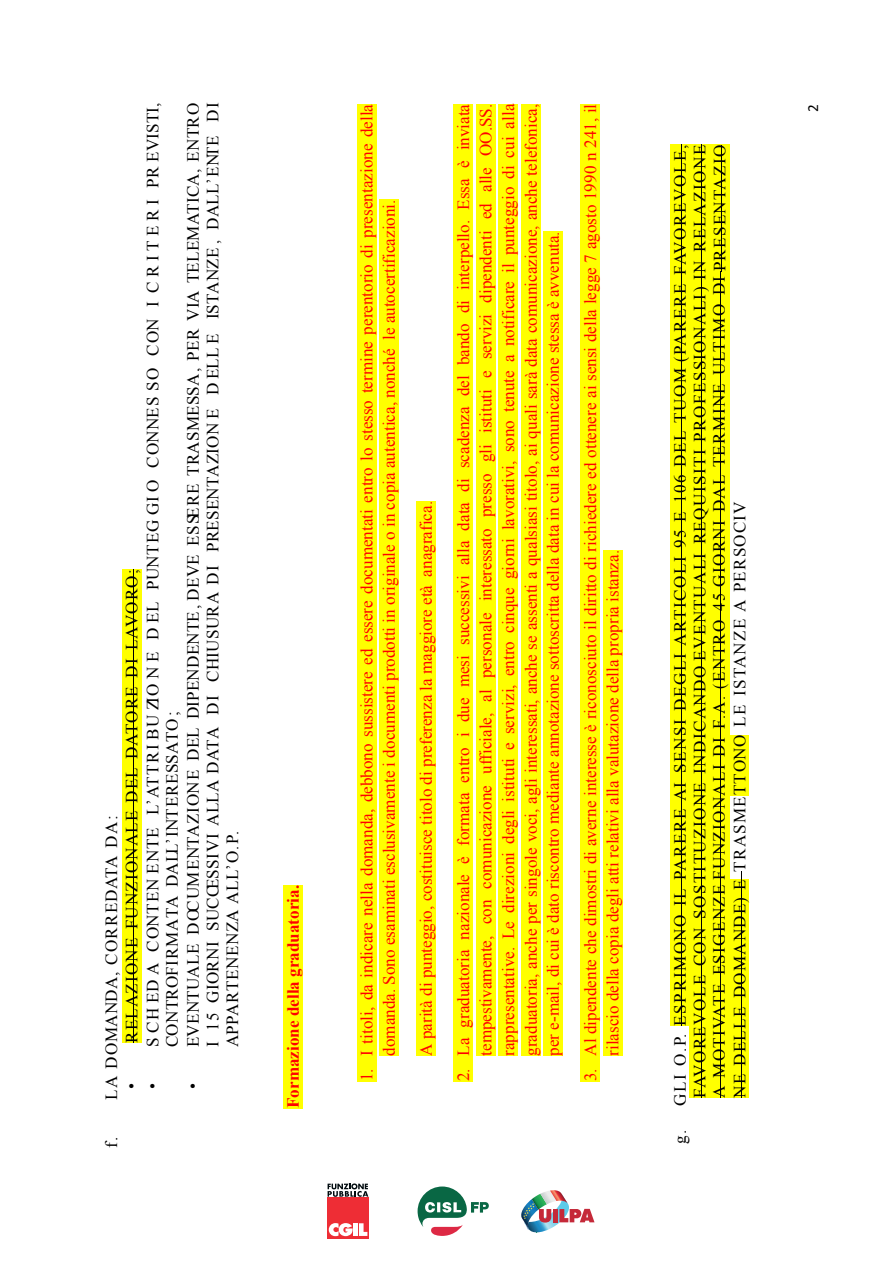
<style>
.page{position:relative;width:893px;height:1263px;background:#fff}
.page>*{position:absolute;margin:0;border:0;box-sizing:border-box;transform-origin:0 0}
.t1{font:17.1px/22.5px "Times New Roman";color:#f00}
.t2{font:17.1px/19.8px "Times New Roman";letter-spacing:.06em;color:#000;text-align:justify}
.t3{font:17.1px/19.5px "Times New Roman";letter-spacing:.015em;color:#000}
.t4{font:700 17.1px "Times New Roman";color:#f00}
.t5{font:15.45px "Calibri";color:#000}
.s1{font-family:"Arial"}
</style>
<div class="page">
<img style="left:528px;top:1204px;width:41px;height:29px">
<img style="left:522px;top:1199px;width:10px;height:13px">
<img style="left:521px;top:1212px;width:2px;height:8px">
<img style="left:532px;top:1194px;width:8px;height:9px">
<img style="left:540px;top:1191px;width:10px;height:12px">
<img style="left:550px;top:1190px;width:18px;height:14px">
<svg style="left:559px;top:1209px;width:35px;height:13px"></svg>
<svg style="left:523px;top:1203px;width:28px;height:26px"></svg>
<div style="left:553px;top:1209px;width:5px;height:13px;background:#c52939"></div>
<svg style="left:418px;top:1186px;width:71px;height:50px"></svg>
<svg style="left:328px;top:1183px;width:40px;height:14px"></svg>
<div style="left:327px;top:1198px;width:42px;height:41px;background:#ee2d35"></div>
<div style="left:353px;top:1223px;width:5px;height:13px;background:#fff"></div>
<svg style="left:359px;top:1223px;width:8px;height:13px"></svg>
<svg style="left:329px;top:1223px;width:24px;height:13px"></svg>
<div style="left:122px;top:569px;width:20px;height:474px;background:#ff0"></div>
<hr style="left:133px;top:569px;width:1px;height:474px;background:#000">
<div style="left:283px;top:885px;width:19px;height:223px;background:#ff0"></div>
<div style="left:357px;top:104px;width:19px;height:977px;background:#ff0"></div>
<div style="left:379px;top:200px;width:20px;height:856px;background:#ff0"></div>
<div style="left:416px;top:501px;width:20px;height:555px;background:#ff0"></div>
<div style="left:453px;top:104px;width:20px;height:977px;background:#ff0"></div>
<div style="left:476px;top:104px;width:19px;height:952px;background:#ff0"></div>
<div style="left:498px;top:104px;width:20px;height:952px;background:#ff0"></div>
<div style="left:521px;top:104px;width:19px;height:952px;background:#ff0"></div>
<div style="left:544px;top:231px;width:19px;height:825px;background:#ff0"></div>
<div style="left:580px;top:104px;width:20px;height:977px;background:#ff0"></div>
<div style="left:603px;top:550px;width:20px;height:506px;background:#ff0"></div>
<div style="left:670px;top:145px;width:20px;height:881px;background:#ff0"></div>
<hr style="left:681px;top:145px;width:1px;height:881px;background:#000">
<div style="left:689px;top:145px;width:20px;height:953px;background:#ff0"></div>
<hr style="left:701px;top:145px;width:1px;height:953px;background:#000">
<div style="left:709px;top:145px;width:21px;height:953px;background:#ff0"></div>
<hr style="left:720px;top:271px;width:1px;height:827px;background:#000">
<hr style="left:721px;top:145px;width:1px;height:126px;background:#000">
<div style="left:729px;top:880px;width:20px;height:218px;background:#ff0"></div>
<div style="left:729px;top:735px;width:20px;height:60px;background:#ff0"></div>
<hr style="left:741px;top:871px;width:1px;height:227px;background:#000">
<p class="t3" style="left:143px;top:1047px;width:946px;text-indent:-41px;rotate:-90deg"><span class="s1">•</span> S CH ED A CONTEN ENTE L’ATTRI BU ZIO N E D EL PUNTEG GI O CONNES SO CON I C R I T E R I PR EVISTI,<br>CONTROFIRMATA DALL’INTERESSATO;</p>
<p class="t2" style="left:183px;top:1047px;width:946px;text-indent:-41px;rotate:-90deg"><span class="s1">•</span> EVENTUALE DOCUMENTAZIONE DEL DIPENDENTE, DEVE ESSERE TRASMESSA, PER VIA TELEMATICA, ENTRO I 15 GIORNI SUCCESSIVI ALLA DATA DI CHIUSURA DI PRESENTAZION E D ELL E ISTANZE , DALL’ENTE DI APPARTENENZA ALL’O.P.</p>
<p class="t2" style="left:122px;top:1088px;width:521px;rotate:-90deg"><span class="s1">•</span> RELAZIONE FUNZIONALE DEL DATORE DI LAVORO;</p>
<p class="t2" style="left:101px;top:1148px;width:334px;rotate:-90deg">f. LA DOMANDA, CORREDATA DA:</p>
<p class="t4" style="left:281px;top:1108px;width:224px;rotate:-90deg">Formazione della graduatoria.</p>
<p class="t1" style="left:355px;top:1056px;width:953px;text-indent:-26px;rotate:-90deg">1. I titoli, da indicare nella domanda, debbono sussistere ed essere documentati entro lo stesso termine perentorio di presentazione della domanda. Sono esaminati esclusivamente i documenti prodotti in originale o in copia autentica, nonché le autocertificazioni.</p>
<p class="t1" style="left:414px;top:1056px;width:556px;rotate:-90deg">A parità di punteggio, costituisce titolo di preferenza la maggiore età anagrafica.</p>
<p class="t1" style="left:452px;top:1056px;width:953px;text-align:justify;text-indent:-26px;rotate:-90deg">2. La graduatoria nazionale è formata entro i due mesi successivi alla data di scadenza del bando di interpello. Essa è inviata tempestivamente, con comunicazione ufficiale, al personale interessato presso gli istituti e servizi dipendenti ed alle OO.SS. rappresentative. Le direzioni degli istituti e servizi, entro cinque giorni lavorativi, sono tenute a notificare il punteggio di cui alla graduatoria, anche per singole voci, agli interessati, anche se assenti a qualsiasi titolo, ai quali sarà data comunicazione, anche telefonica, per e-mail, di cui è dato riscontro mediante annotazione sottoscritta della data in cui la comunicazione stessa è avvenuta.</p>
<p class="t1" style="left:579px;top:1056px;width:953px;text-indent:-26px;rotate:-90deg">3. Al dipendente che dimostri di averne interesse è riconosciuto il diritto di richiedere ed ottenere ai sensi della legge 7 agosto 1990 n 241, il rilascio della copia degli atti relativi alla valutazione della propria istanza.</p>
<p class="t2" style="left:670px;top:1098px;width:954px;text-indent:-46px;rotate:-90deg">g. GLI O.P. ESPRIMONO IL PARERE AI SENSI DEGLI ARTICOLI 95 E 106 DEL TUOM (PARERE FAVOREVOLE, FAVOREVOLE CON SOSTITUZIONE INDICANDO EVENTUALI REQUISITI PROFESSIONALI) IN RELAZIONE A MOTIVATE ESIGENZE FUNZIONALI DI F.A. (ENTRO 45 GIORNI DAL TERMINE ULTIMO DI PRESENTAZIO NE DELLE DOMANDE) E TRASMETTONO LE ISTANZE A PERSOCIV</p>
<p class="t5" style="left:802px;top:112px;width:9px;rotate:-90deg">2</p>
</div>
